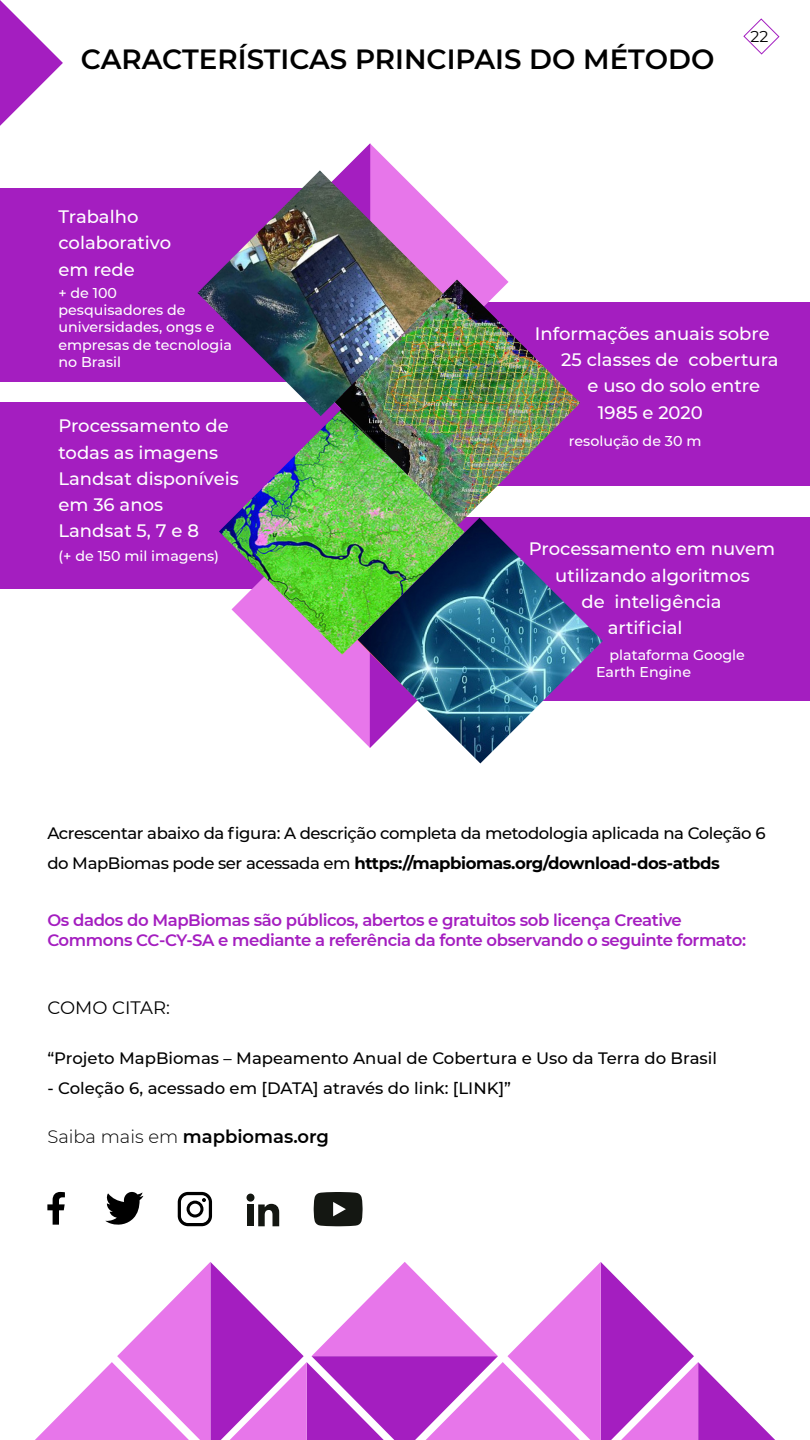
<style>
.page{position:relative;width:810px;height:1440px;background:#fff}
.page>*{position:absolute;margin:0;border:0;box-sizing:border-box;transform-origin:0 0}
.t1{font:600 27.75px "Montserrat";color:#000}
.t2{font:500 18px/26.2px "Montserrat";color:#fff}
.t3{font:600 18px "Montserrat";color:#000}
.t4{font:18px "Montserrat";color:#000}
.t5{font:500 16.5px/30px "Montserrat";letter-spacing:-.015em;color:#000}
.t6{font:600 16.5px/19.8px "Montserrat";letter-spacing:-.025em;color:#a41ec0}
.t7{font:15.75px "Montserrat";color:#000}
.t8{font:500 14.25px/17.2px "Montserrat";color:#fff}
.s1{font-weight:700}
.s2{font-weight:300}
</style>
<div class="page">
<svg style="left:743px;top:18px;width:37px;height:37px"></svg>
<svg style="left:35px;top:1262px;width:740px;height:178px"></svg>
<svg style="left:47px;top:1192px;width:18px;height:33px"></svg>
<svg style="left:178px;top:1192px;width:34px;height:34px"></svg>
<svg style="left:105px;top:1192px;width:38px;height:33px"></svg>
<div style="left:247px;top:1204px;width:7px;height:22px;background:#141712"></div>
<div style="left:247px;top:1194px;width:7px;height:8px;background:#141712;border-radius:50%"></div>
<svg style="left:258px;top:1204px;width:21px;height:22px"></svg>
<svg style="left:314px;top:1192px;width:49px;height:34px;background:#2e312c"></svg>
<div style="left:0;top:189px;width:365px;height:193px;background:#a41ec0"></div>
<div style="left:0;top:402px;width:350px;height:187px;background:#a41ec0"></div>
<div style="left:466px;top:302px;width:344px;height:184px;background:#a41ec0"></div>
<div style="left:453px;top:518px;width:357px;height:183px;background:#a41ec0"></div>
<svg style="left:370px;top:144px;width:137px;height:136px"></svg>
<svg style="left:343px;top:143px;width:27px;height:27px"></svg>
<svg style="left:277px;top:655px;width:80px;height:80px"></svg>
<img style="left:197px;top:170px;width:246px;height:239px">
<img style="left:219px;top:409px;width:138px;height:246px">
<img style="left:335px;top:280px;width:245px;height:245px">
<img style="left:357px;top:518px;width:246px;height:245px">
<svg style="left:0;top:0;width:63px;height:126px"></svg>
<p class="t1" style="left:81px;top:40px;width:635px">CARACTERÍSTICAS PRINCIPAIS DO MÉTODO</p>
<p class="t7" style="left:751px;top:26px;width:19px">22</p>
<p class="t2" style="left:58px;top:203px;width:114px">Trabalho colaborativo em rede</p>
<p class="t8" style="left:58px;top:284px;width:175px">+ de 100<br>pesquisadores de universidades, ongs e empresas de tecnologia no Brasil</p>
<p class="t2" style="left:58px;top:412px;width:182px">Processamento de todas as imagens<br>Landsat disponíveis em 36 anos<br>Landsat 5, 7 e 8</p>
<p class="t8" style="left:58px;top:546px;width:162px">(+ de 150 mil imagens)</p>
<p class="t2" style="left:535px;top:320px;width:236px">Informações anuais sobre</p>
<p class="t2" style="left:561px;top:346px;width:219px">25 classes de cobertura</p>
<p class="t2" style="left:587px;top:372px;width:174px">e uso do solo entre</p>
<p class="t2" style="left:598px;top:398px;width:106px">1985 e 2020</p>
<p class="t8" style="left:569px;top:432px;width:134px">resolução de 30 m</p>
<p class="t2" style="left:529px;top:535px;width:248px">Processamento em nuvem</p>
<p class="t2" style="left:555px;top:561px;width:196px">utilizando algoritmos</p>
<p class="t2" style="left:581px;top:588px;width:142px">de inteligência</p>
<p class="t2" style="left:608px;top:614px;width:76px">artificial</p>
<p class="t8" style="left:596px;top:646px;width:150px;text-indent:14px">plataforma Google<br>Earth Engine</p>
<p class="t5" style="left:47px;top:817px;width:720px">Acrescentar abaixo da figura: A descrição completa da metodologia aplicada na Coleção 6 do MapBiomas pode ser acessada em <span class="s1">https://mapbiomas.org/download-dos-atbds</span></p>
<p class="t6" style="left:47px;top:910px;width:700px">Os dados do MapBiomas são públicos, abertos e gratuitos sob licença Creative<br>Commons CC-CY-SA e mediante a referência da fonte observando o seguinte formato:</p>
<p class="t4" style="left:47px;top:995px;width:124px">COMO CITAR:</p>
<p class="t5" style="left:47px;top:1042px;width:671px">“Projeto MapBiomas – Mapeamento Anual de Cobertura e Uso da Terra do Brasil</p>
<p class="t5" style="left:47px;top:1072px;width:465px">- Coleção 6, acessado em [DATA] através do link: [LINK]”</p>
<p class="t3" style="left:47px;top:1124px;width:283px"><span class="s2">Saiba mais em</span> mapbiomas.org</p>
</div>
